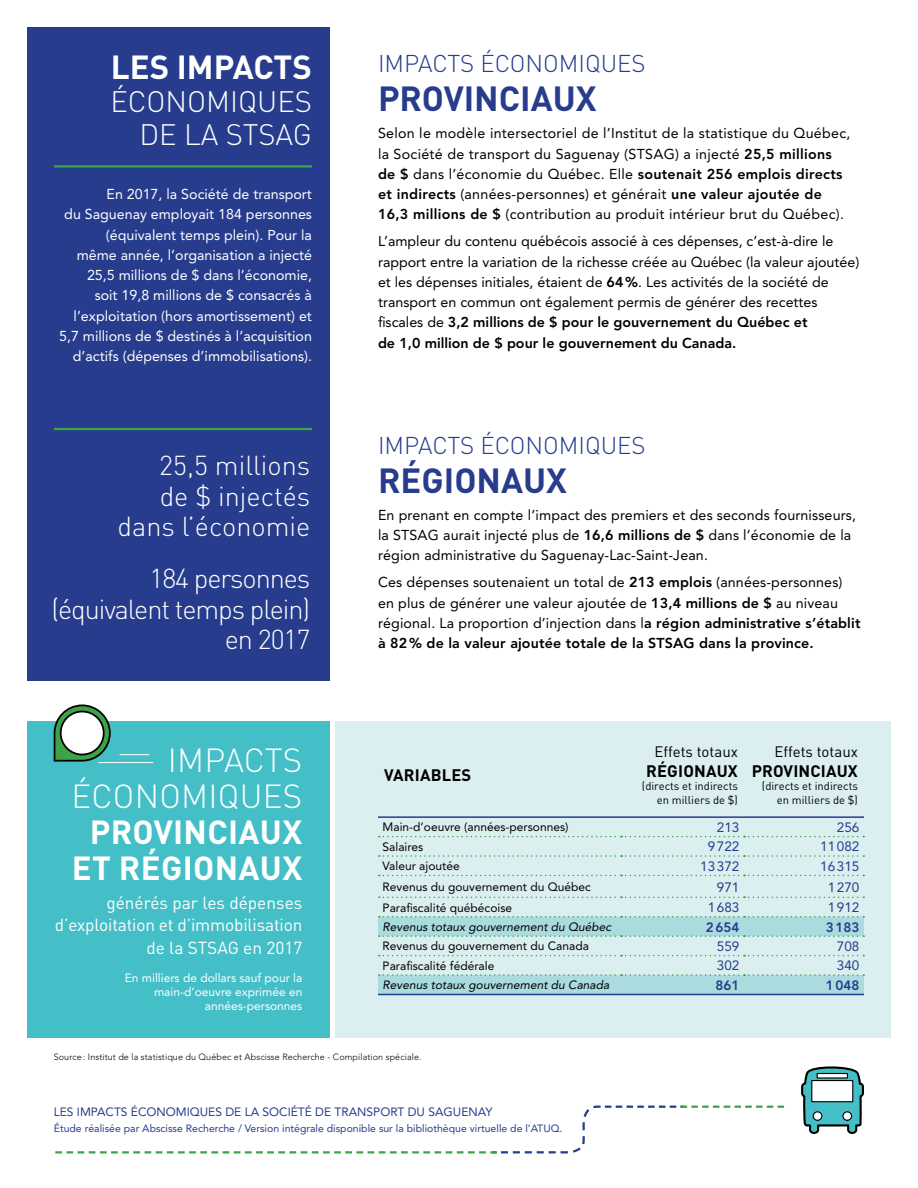
<style>
.page{position:relative;width:918px;height:1188px;background:#fff}
.page>*{position:absolute;margin:0;border:0;box-sizing:border-box;transform-origin:0 0}
.t1{font:700 34.5px "DINOT";color:#273c8c}
.t2{font:700 33px "DINOT";letter-spacing:.01em;color:#fff}
.t3{font:300 33px/36px "DINOT";letter-spacing:.01em;color:#fff;text-align:right}
.t4{font:300 29.25px/33px "DINOT";color:#fff}
.t5{font:300 27.15px/30.6px "DINOT";letter-spacing:-.04em;color:#fff;text-align:right}
.t6{font:300 27.15px/30.6px "DINOT";color:#fff;text-align:right}
.t7{font:300 24px "DINOT";letter-spacing:-.005em;color:#273c8c}
.t8{font:17.25px/22.5px "DINOT";letter-spacing:-.01em;color:#fff;text-align:right}
.t9{font:700 16.5px "DINOT";letter-spacing:.01em;color:#000}
.t10{font:15px "DINOT";color:#000}
.t11{font:14.25px/20.2px "Avenir";letter-spacing:.01em;color:#000}
.t12{font:14.25px/20.2px "Avenir";color:#fff;text-align:right}
.t13{font:13.5px "Avenir";color:#273c8c}
.t14{font:800 13.5px "Avenir";color:#273c8c}
.t15{font:12px "Avenir";color:#000}
.t16{font:12px/14.4px "Avenir";color:#fff;text-align:right}
.t17{font:italic 12px "Avenir";color:#000}
.t18{font:12px "Avenir";color:#273c8c}
.t19{font:11.25px/13.5px "DINOT";color:#000;text-align:right}
.t20{font:10.5px "Avenir";color:#273c8c}
.t21{font:300 9px "Avenir";letter-spacing:.01em;color:#000}
.s1{font-weight:800}
</style>
<div class="page">
<div style="left:27px;top:721px;width:303px;height:317px;background:#44bfc7"></div>
<div style="left:336px;top:721px;width:555px;height:317px;background:#dbeff0"></div>
<hr style="left:378px;top:816px;width:243px;height:2px;background:#273c8c">
<hr style="left:621px;top:816px;width:123px;height:2px;background:#273c8c">
<hr style="left:744px;top:816px;width:120px;height:2px;background:#273c8c">
<svg style="left:379px;top:836px;width:485px;height:1px"></svg>
<svg style="left:379px;top:855px;width:485px;height:2px"></svg>
<svg style="left:379px;top:875px;width:485px;height:1px"></svg>
<svg style="left:379px;top:897px;width:485px;height:1px"></svg>
<hr style="left:378px;top:994px;width:243px;height:1px;background:#273c8c">
<hr style="left:621px;top:994px;width:123px;height:1px;background:#273c8c">
<hr style="left:744px;top:994px;width:120px;height:1px;background:#273c8c">
<svg style="left:378px;top:916px;width:486px;height:78px"></svg>
<svg style="left:55px;top:1105px;width:729px;height:49px"></svg>
<div style="left:27px;top:27px;width:303px;height:653px;background:#273c8c"></div>
<hr style="left:54px;top:165px;width:258px;height:3px;background:#3ca448">
<hr style="left:54px;top:428px;width:258px;height:2px;background:#3ca448">
<svg style="left:801px;top:1066px;width:63px;height:68px"></svg>
<div style="left:812px;top:1081px;width:41px;height:21px;background:#fff"></div>
<div style="left:811px;top:1080px;width:42px;height:22px;border:1px solid #000"></div>
<div style="left:843px;top:1112px;width:9px;height:8px;background:#fff;border-radius:50%"></div>
<div style="left:842px;top:1111px;width:10px;height:10px;border:1px solid #000;border-radius:50%"></div>
<div style="left:813px;top:1112px;width:9px;height:8px;background:#fff;border-radius:50%"></div>
<div style="left:813px;top:1111px;width:9px;height:10px;border:1px solid #000;border-radius:50%"></div>
<hr style="left:817px;top:1074px;width:30px;height:4px;background:#fff">
<div style="left:817px;top:1073px;width:31px;height:6px;border:1px solid #000"></div>
<hr style="left:99px;top:762px;width:54px;height:1px;background:#fff">
<svg style="left:120px;top:754px;width:29px;height:1px"></svg>
<svg style="left:53px;top:704px;width:58px;height:58px"></svg>
<h2 class="t2" style="left:111px;top:46px;width:98px">LES IMPACTS</h2>
<h3 class="t4" style="left:110px;top:85px;width:19px">ÉCONOMI</h3>
<h3 class="t4" style="left:139px;top:85px;width:174px;text-indent:99px">QUES<br>DE LA STSAG</h3>
<p class="t12" style="left:59px;top:184px;width:254px">En 2017, la Société de transport<br>du Saguenay employait 184 personnes (équivalent temps plein). Pour la<br>même année, l’organisation a injecté 25,5 millions de $ dans l’économie,<br>soit 19,8 millions de $ consacrés à l’exploitation (hors amortissement) et 5,7 millions de $ destinés à l’acquisition d’actifs (dépenses d’immobilisations).</p>
<h3 class="t6" style="left:118px;top:450px;width:194px">25,5 millions<br>de $ injectés dans l’économie</h3>
<h3 class="t5" style="left:52px;top:563px;width:260px">184 personnes (équivalent temps plein) en 2017</h3>
<h2 class="t3" style="left:72px;top:741px;width:232px">Impacts économiques</h2>
<h2 class="t2" style="left:90px;top:810px;width:41px">PROVIN</h2>
<h2 class="t2" style="left:207px;top:810px;width:74px">CIAUX</h2>
<h2 class="t2" style="left:72px;top:846px;width:68px">ET RÉGION</h2>
<h2 class="t2" style="left:239px;top:846px;width:43px">AUX</h2>
<p class="t8" style="left:55px;top:891px;width:249px">générés par les dépenses d’exploitation et d’immobilisation de la STSAG en 2017</p>
<p class="t16" style="left:125px;top:970px;width:179px">En milliers de dollars sauf pour la main-d’oeuvre exprimée en années-personnes</p>
<h3 class="t7" style="left:378px;top:49px;width:118px">IM PACTS ÉCONOMI</h3>
<h3 class="t7" style="left:585px;top:49px;width:31px">QUES</h3>
<h1 class="t1" style="left:378px;top:76px;width:220px">PROVINCIAUX</h1>
<p class="t11" style="left:378px;top:123px;width:474px">Selon le modèle intersectoriel de l’Institut de la statistique du Québec, la Société de transport du Saguenay (STSAG) a injecté <span class="s1">25,5 millions de $</span> dans l’économie du Québec. Elle <span class="s1">soutenait 256 emplois directs et indirects</span> (années-personnes) et générait <span class="s1">une valeur ajoutée de 16,3 millions de $</span> (contribution au produit intérieur brut du Québec).</p>
<p class="t11" style="left:378px;top:231px;width:483px">L’ampleur du contenu québécois associé à ces dépenses, c’est-à-dire le rapport entre la variation de la richesse créée au Québec (la valeur ajoutée) et les dépenses initiales, étaient de <span class="s1">64%</span>. Les activités de la société de transport en commun ont également permis de générer des recettes fiscales de <span class="s1">3,2 millions de $ pour le gouvernement du Québec et<br>de 1,0 million de $ pour le gouvernement du Canada.</span></p>
<h3 class="t7" style="left:378px;top:430px;width:118px">IM PACTS ÉCONOMI</h3>
<h3 class="t7" style="left:585px;top:430px;width:31px">QUES</h3>
<h1 class="t1" style="left:378px;top:458px;width:190px">RÉGIONAUX</h1>
<p class="t11" style="left:378px;top:505px;width:480px">En prenant en compte l’impact des premiers et des seconds fournisseurs, la STSAG aurait injecté plus de <span class="s1">16,6 millions de $</span> dans l’économie de la région administrative du Saguenay-Lac-Saint-Jean.</p>
<p class="t11" style="left:378px;top:572px;width:484px">Ces dépenses soutenaient un total de <span class="s1">213 emplois</span> (années-personnes) en plus de générer une valeur ajoutée de <span class="s1">13,4 millions de $</span> au niveau régional. La proportion d’injection dans l<span class="s1">a région administrative s’établit à 82% de la valeur ajoutée totale de la STSAG dans la province.</span></p>
<p class="t9" style="left:384px;top:764px;width:88px">VARIABLES</p>
<p class="t10" style="left:655px;top:742px;width:85px">Effets totaux</p>
<p class="t9" style="left:646px;top:760px;width:22px">RÉGION</p>
<p class="t9" style="left:706px;top:760px;width:22px">AUX</p>
<p class="t19" style="left:642px;top:779px;width:98px">(directs et indirects en milliers de $)</p>
<p class="t10" style="left:775px;top:742px;width:85px">Effets totaux</p>
<p class="t9" style="left:752px;top:760px;width:11px">PROVIN</p>
<p class="t9" style="left:810px;top:760px;width:38px">CIAUX</p>
<p class="t19" style="left:762px;top:779px;width:98px">(directs et indirects en milliers de $)</p>
<p class="t15" style="left:383px;top:820px;width:187px">Main-d’oeuvre (années-personnes)</p>
<p class="t13" style="left:717px;top:819px;width:24px">213</p>
<p class="t13" style="left:837px;top:819px;width:24px">256</p>
<p class="t15" style="left:383px;top:840px;width:42px">Salaires</p>
<p class="t13" style="left:708px;top:839px;width:33px">9722</p>
<p class="t13" style="left:820px;top:839px;width:41px">11082</p>
<p class="t15" style="left:383px;top:859px;width:79px">Valeur ajoutée</p>
<p class="t13" style="left:700px;top:858px;width:41px">13372</p>
<p class="t13" style="left:820px;top:858px;width:41px">16315</p>
<p class="t15" style="left:383px;top:880px;width:210px">Revenus du gouvernement du Québec</p>
<p class="t13" style="left:717px;top:879px;width:24px">971</p>
<p class="t13" style="left:828px;top:879px;width:33px">1270</p>
<p class="t15" style="left:383px;top:900px;width:131px">Parafiscalité québécoise</p>
<p class="t13" style="left:708px;top:900px;width:33px">1683</p>
<p class="t13" style="left:828px;top:900px;width:33px">1912</p>
<p class="t17" style="left:383px;top:920px;width:230px">Revenus totaux gouvernement du Québec</p>
<p class="t14" style="left:706px;top:919px;width:35px">2654</p>
<p class="t14" style="left:826px;top:919px;width:35px">3183</p>
<p class="t15" style="left:383px;top:939px;width:208px">Revenus du gouvernement du Canada</p>
<p class="t13" style="left:717px;top:938px;width:24px">559</p>
<p class="t13" style="left:837px;top:938px;width:24px">708</p>
<p class="t15" style="left:383px;top:959px;width:113px">Parafiscalité fédérale</p>
<p class="t13" style="left:717px;top:958px;width:24px">302</p>
<p class="t13" style="left:837px;top:958px;width:24px">340</p>
<p class="t17" style="left:383px;top:978px;width:228px">Revenus totaux gouvernement du Canada</p>
<p class="t14" style="left:715px;top:977px;width:25px">861</p>
<p class="t14" style="left:826px;top:977px;width:35px">1048</p>
<p class="t21" style="left:54px;top:1051px;width:369px">Source : Institut de la statistique du Québec et Abscisse Recherche - Compilation spéciale.</p>
<p class="t18" style="left:54px;top:1105px;width:440px">LES IMPACTS ÉCONOMIQUES DE LA SOCIÉTÉ DE TRANSPORT DU SAGUENAY</p>
<p class="t20" style="left:54px;top:1123px;width:510px">Étude réalisée par Abscisse Recherche / Version intégrale disponible sur la bibliothèque virtuelle de l’ATUQ.</p>
</div>
